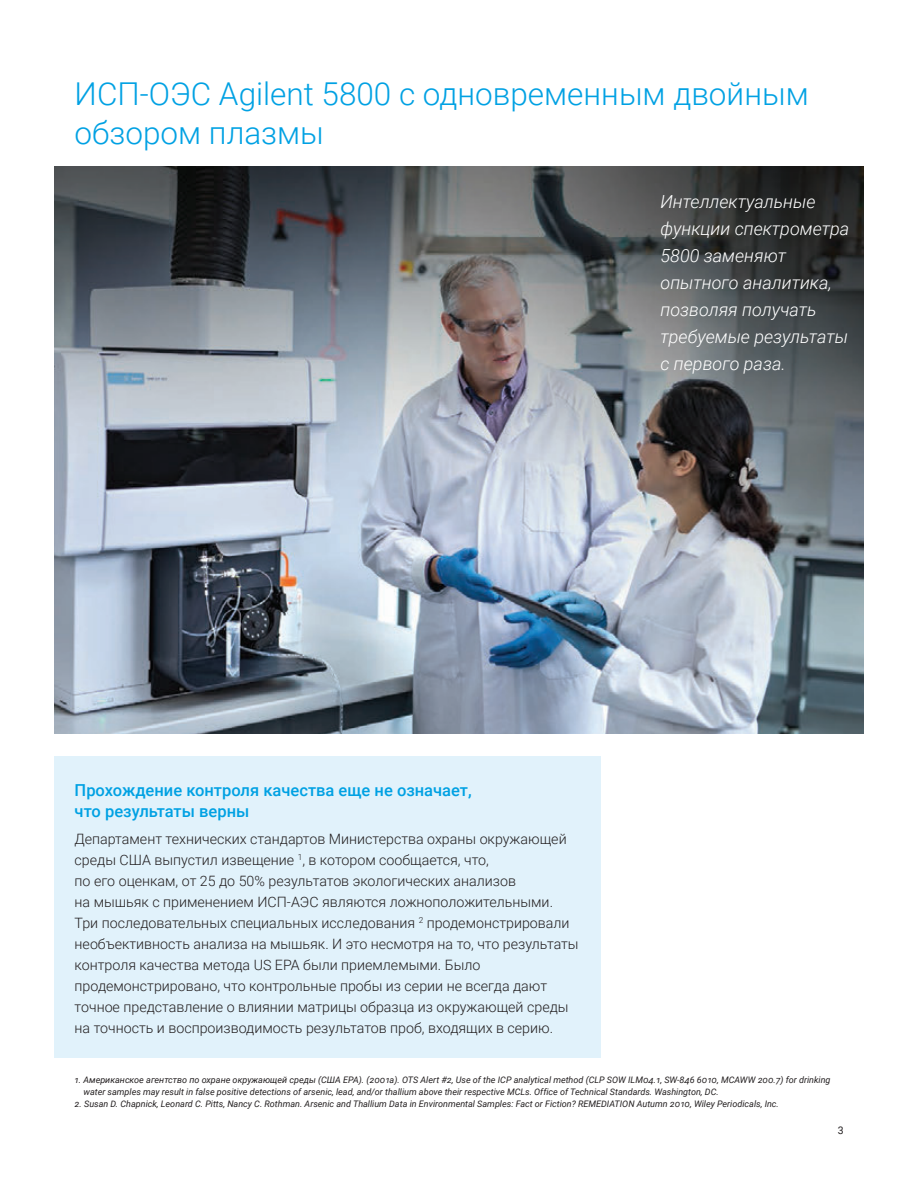
<style>
.page{position:relative;width:918px;height:1188px;background:#fff}
.page>*{position:absolute;margin:0;border:0;box-sizing:border-box;transform-origin:0 0}
.t1{font:300 31.5px/39px "Roboto";color:#00a1e3}
.t2{font:italic 300 18px/27px "Roboto";color:#fff}
.t3{font:500 16.5px/21px "Roboto";color:#00a1e3}
.t4{font:300 14.25px/21px "Roboto";color:#231f20}
.t5{font:10.5px "Roboto";color:#231f20}
.t6{font:italic 9px/12px "Roboto";color:#231f20}
</style>
<div class="page">
<img style="left:54px;top:167px;width:810px;height:567px">
<div style="left:54px;top:756px;width:546px;height:301px;background:#e1f2fb"></div>
<h1 class="t1" style="left:75px;top:73px;width:736px">ИСП-ОЭС Agilent 5800 с одновременным двойным обзором плазмы</h1>
<p class="t2" style="left:661px;top:187px;width:190px">Интеллектуальные функции спектрометра<br>5800 заменяют опытного аналитика, позволяя получать требуемые результаты с первого раза.</p>
<p class="t3" style="left:75px;top:779px;width:399px">Прохождение контроля качества еще не означает, что результаты верны</p>
<p class="t4" style="left:75px;top:828px;width:506px">Департамент технических стандартов Министерства охраны окружающей среды США выпустил извещение <sup>1</sup>, в котором сообщается, что,<br>по его оценкам, от 25 до 50% результатов экологических анализов<br>на мышьяк с применением ИСП-АЭС являются ложноположительными.<br>Три последовательных специальных исследования <sup>2</sup> продемонстрировали необъективность анализа на мышьяк. И это несмотря на то, что результаты контроля качества метода US EPA были приемлемыми. Было продемонстрировано, что контрольные пробы из серии не всегда дают точное представление о влиянии матрицы образца из окружающей среды на точность и воспроизводимость результатов проб, входящих в серию.</p>
<p class="t6" style="left:83px;top:1073px;width:749px;text-indent:-9px">1. Американское агентство по охране окружающей среды (США EPA). (2001a). OTS Alert #2, Use of the ICP analytical method (CLP SOW ILM04.1, SW-846 6010, MCAWW 200.7) for drinking water samples may result in false positive detections of arsenic, lead, and/or thallium above their respective MCLs. Office of Technical Standards. Washington, DC.</p>
<p class="t6" style="left:75px;top:1097px;width:706px">2. Susan D. Chapnick, Leonard C. Pitts, Nancy C. Rothman. Arsenic and Thallium Data in Environmental Samples: Fact or Fiction? REMEDIATION Autumn 2010, Wiley Periodicals, Inc.</p>
<p class="t5" style="left:838px;top:1123px;width:7px">3</p>
</div>
